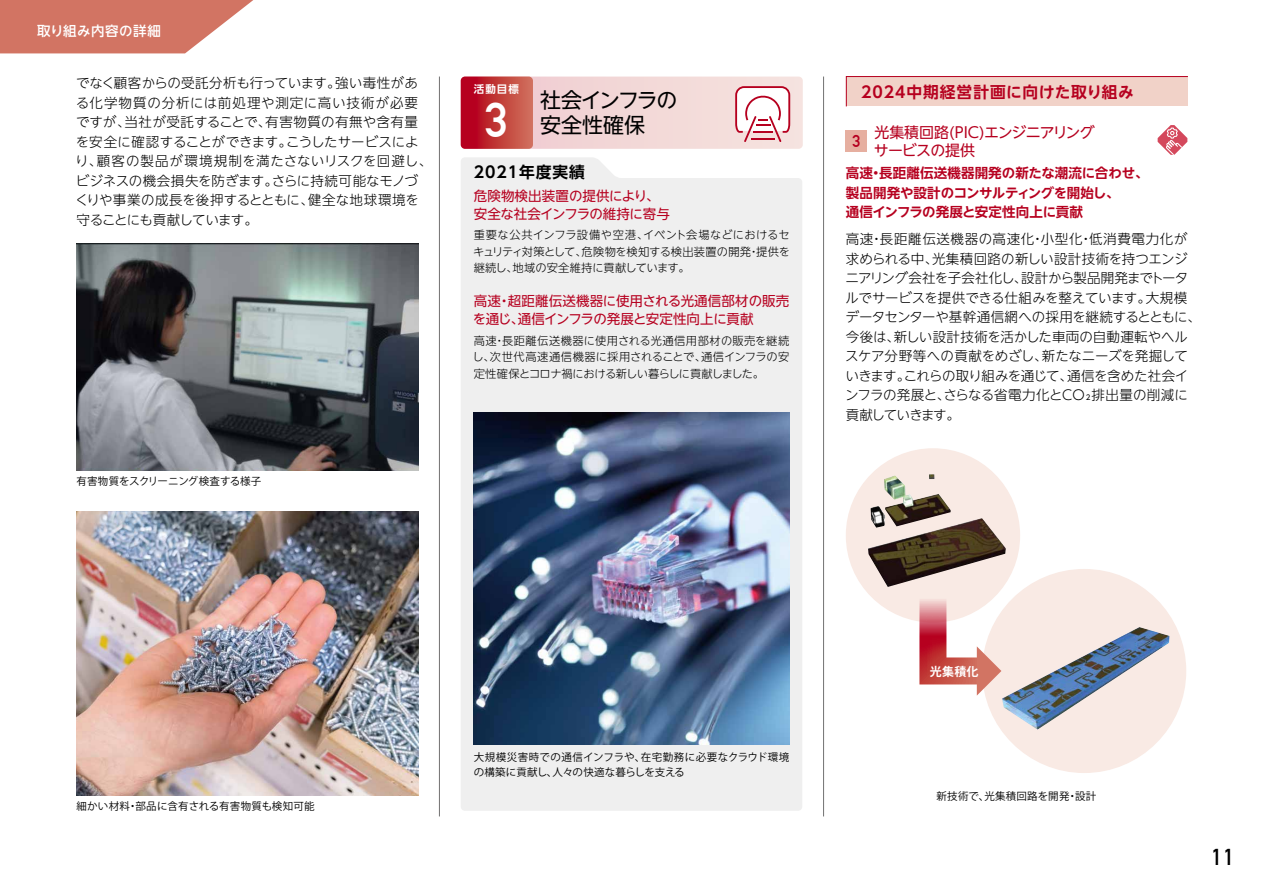
<style>
.page{position:relative;width:1263px;height:893px;background:#fff}
.page>*{position:absolute;margin:0;border:0;box-sizing:border-box;transform-origin:0 0}
.t1{font:700 48px "DIN Alternate";color:#fff}
.t2{font:700 22.5px "DIN Alternate";color:#000}
.t3{font:21px/25.2px "UD Shin Go NT Pro";letter-spacing:-.03em;color:#000}
.t4{font:700 16.8px "DIN Alternate";color:#b6001f}
.t5{font:700 15.75px "UD Shin Go NT Pro De";letter-spacing:.06em;color:#b6001f}
.t6{font:700 15.75px "UD Shin Go NT Pro De";letter-spacing:.06em;color:#000}
.t7{font:15px/18px "UD Shin Go NT Pro";letter-spacing:-.04em;color:#b6001f}
.t8{font:300 13.5px/19.5px "UD Shin Go NT Pro";letter-spacing:.005em;color:#000}
.t9{font:13.5px/18px "UD Shin Go NT Pro";letter-spacing:-.005em;color:#b6001f}
.t10{font:700 13.5px/19.5px "UD Shin Go NT Pro De";letter-spacing:-.005em;color:#b6001f}
.t11{font:300 13.5px "UD Shin Go NT Pro";letter-spacing:-.015em;color:#000}
.t12{font:500 13.5px "UD Shin Go NT Pro";letter-spacing:.035em;color:#fff}
.t13{font:700 12px "Koz Go Pr 6 N";color:#fff}
.t14{font:300 11.25px/16.5px "UD Shin Go NT Pro";letter-spacing:-.03em;color:#000;text-align:justify}
.t15{font:10.5px/15px "Koz Go Pr 6 N";letter-spacing:.02em;color:#000}
.t16{font:10.5px "Koz Go Pr 6 N";color:#000}
.t17{font:700 10.5px "UD Shin Go NT Pro De";color:#fff}
</style>
<div class="page">
<svg style="left:0;top:0;width:253px;height:53px;background:#d78677"></svg>
<div style="left:461px;top:157px;width:341px;height:654px;background:#efefef"></div>
<img style="left:474px;top:413px;width:315px;height:332px">
<hr style="left:439px;top:77px;width:1px;height:739px;background:#727171">
<hr style="left:823px;top:77px;width:1px;height:739px;background:#727171">
<div style="left:846px;top:130px;width:21px;height:21px;background:#e6afa0"></div>
<svg style="left:845px;top:76px;width:343px;height:31px;background:#efccc3"></svg>
<svg style="left:1157px;top:125px;width:30px;height:30px"></svg>
<svg style="left:461px;top:77px;width:342px;height:72px;background:#e7b3b5"></svg>
<img style="left:77px;top:244px;width:341px;height:227px">
<div style="left:982px;top:569px;width:204px;height:204px;background:#f9eae4;border-radius:50%"></div>
<img style="left:1002px;top:627px;width:167px;height:103px">
<div style="left:846px;top:448px;width:174px;height:175px;background:#f9eae4;border-radius:50%"></div>
<img style="left:868px;top:474px;width:138px;height:113px">
<img style="left:77px;top:512px;width:341px;height:284px">
<svg style="left:919px;top:599px;width:82px;height:97px"></svg>
<p class="t12" style="left:37px;top:20px;width:125px">取り組み内容の詳細</p>
<p class="t11" style="left:76px;top:72px;width:343px">でなく顧客からの受託分析も行っています。強い毒性があ</p>
<p class="t17" style="left:474px;top:81px;width:47px">活動目標</p>
<p class="t8" style="left:75px;top:93px;width:358px">る化学物質の分析には前処理や測定に高い技術が必要ですが、当社が受託することで、有害物質の有無や含有量を安全に確認することができます。こうしたサービスにより、顧客の製品が環境規制を満たさないリスクを回避し、ビジネスの機会損失を防ぎます。さらに持続可能なモノづくりや事業の成長を後押するとともに、健全な地球環境を守ることにも貢献しています。</p>
<h3 class="t3" style="left:540px;top:87px;width:139px">社会インフラの安全性確保</h3>
<h1 class="t1" style="left:485px;top:83px;width:25px">3</h1>
<p class="t6" style="left:474px;top:159px;width:113px">2021年度実績</p>
<p class="t9" style="left:474px;top:187px;width:198px">危険物検出装置の提供により、安全な社会インフラの維持に寄与</p>
<p class="t14" style="left:473px;top:226px;width:318px">重要な公共インフラ設備や空港、イベント会場などにおけるセキュリティ対策として、危険物を検知する検出装置の開発・提供を継続し、地域の安全維持に貢献しています。</p>
<p class="t9" style="left:473px;top:292px;width:318px">高速・超距離伝送機器に使用される光通信部材の販売を通じ、通信インフラの発展と安定性向上に貢献</p>
<p class="t14" style="left:472px;top:332px;width:318px">高速・長距離伝送機器に使用される光通信用部材の販売を継続し、次世代高速通信機器に採用されることで、通信インフラの安定性確保とコロナ禍における新しい暮らしに貢献しました。</p>
<p class="t16" style="left:77px;top:475px;width:186px">有害物質をスクリーニング検査する様子</p>
<p class="t5" style="left:861px;top:79px;width:274px">2024中期経営計画に向けた取り組み</p>
<p class="t4" style="left:852px;top:128px;width:10px">3</p>
<p class="t7" style="left:874px;top:122px;width:222px">光集積回路(PIC)エンジニアリングサービスの提供</p>
<p class="t10" style="left:846px;top:163px;width:304px">高速・長距離伝送機器開発の新たな潮流に合わせ、製品開発や設計のコンサルティングを開始し、<br>通信インフラの発展と安定性向上に貢献</p>
<p class="t8" style="left:845px;top:229px;width:357px">高速・長距離伝送機器の高速化・小型化・低消費電力化が求められる中、光集積回路の新しい設計技術を持つエンジニアリング会社を子会社化し、設計から製品開発までトータルでサービスを提供できる仕組みを整えています。大規模データセンターや基幹通信網への採用を継続するとともに、今後は、新しい設計技術を活かした車両の自動運転やヘルスケア分野等への貢献をめざし、新たなニーズを発掘していきます。これらの取り組みを通じて、通信を含めた社会インフラの発展と、さらなる省電力化とCO₂排出量の削減に貢献していきます。</p>
<p class="t15" style="left:77px;top:799px;width:240px">細かい材料・部品に含有される有害物質も検知可能</p>
<p class="t15" style="left:474px;top:750px;width:317px">大規模災害時での通信インフラや、在宅勤務に必要なクラウド環境の構築に貢献し、人々の快適な暮らしを支える</p>
<p class="t13" style="left:930px;top:664px;width:50px">光集積化</p>
<p class="t15" style="left:936px;top:789px;width:161px">新技術で、光集積回路を開発・設計</p>
<h2 class="t2" style="left:1211px;top:840px;width:24px">11</h2>
</div>
